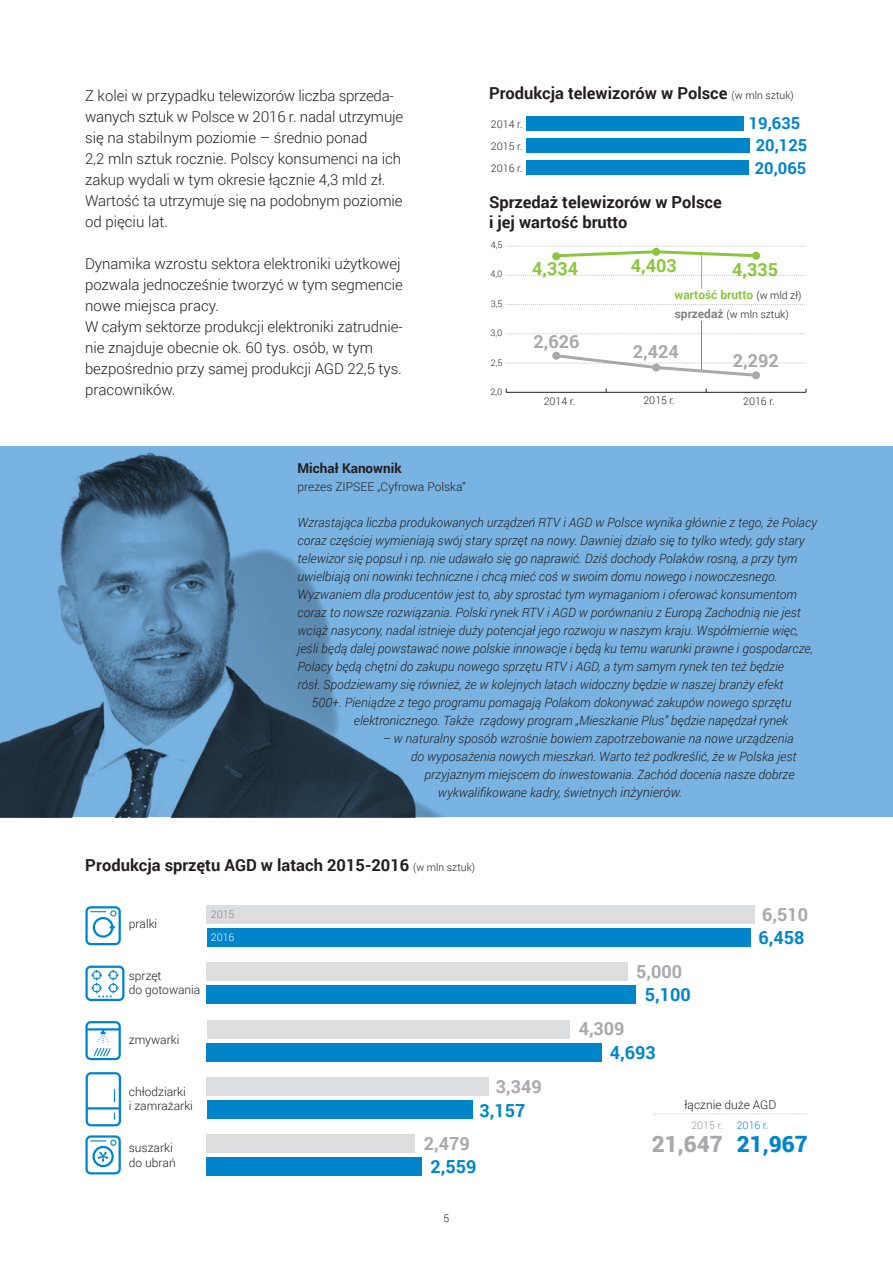
<style>
.page{position:relative;width:893px;height:1263px;background:#fff}
.page>*{position:absolute;margin:0;border:0;box-sizing:border-box;transform-origin:0 0}
.t1{font:900 22.5px "Roboto";color:#a8a9ad}
.t2{font:700 18px "Roboto";color:#a8a9ad}
.t3{font:700 18px "Roboto";color:#0085cb}
.t4{font:700 18px "Roboto";color:#8bc63e}
.t5{font:700 16.5px/19.8px "Roboto";color:#231f20}
.t6{font:700 16.5px/22.2px "Roboto";color:#0085cb;text-align:center}
.t7{font:300 15px/21px "Roboto";letter-spacing:-.005em;color:#231f20}
.t8{font:700 13.5px "Roboto";color:#231f20}
.t9{font:italic 300 12.75px "Roboto";color:#231f20}
.t10{font:300 12px/14.2px "Roboto";color:#231f20}
.t11{font:700 12px "Roboto";color:#8bc63e}
.t12{font:300 10.5px/21.8px "Roboto";color:#231f20;text-align:justify}
.t13{font:300 10.5px "Roboto";color:#939598}
.t14{font:300 10.5px "Roboto";color:#0085cb}
.t15{font:300 10.5px "Roboto";color:#808285}
.t16{font:300 10.5px "Roboto";color:#fff}
.t17{font:300 9px "Roboto";color:#231f20}
.s1{font-weight:300;font-size:10.5px}
.s2{font-weight:700;font-size:12px;color:#808285}
.s3{font-weight:300;font-size:10.5px;color:#231f20}
.s4{font-size:13.5px}
.s5{color:#0085cb}
</style>
<div class="page">
<div style="left:0;top:446px;width:892px;height:371px;background:#78b3e1"></div>
<img style="left:0;top:452px;width:444px;height:365px">
<div style="left:207px;top:928px;width:543px;height:18px;background:#0085cb"></div>
<div style="left:207px;top:985px;width:429px;height:19px;background:#0085cb"></div>
<div style="left:207px;top:1043px;width:395px;height:18px;background:#0085cb"></div>
<div style="left:207px;top:1100px;width:265px;height:18px;background:#0085cb"></div>
<div style="left:207px;top:1157px;width:215px;height:19px;background:#0085cb"></div>
<div style="left:207px;top:905px;width:548px;height:18px;background:#dcdddf"></div>
<div style="left:207px;top:962px;width:421px;height:19px;background:#dcdddf"></div>
<div style="left:207px;top:1020px;width:362px;height:18px;background:#dcdddf"></div>
<div style="left:207px;top:1077px;width:282px;height:19px;background:#dcdddf"></div>
<div style="left:207px;top:1135px;width:208px;height:18px;background:#dcdddf"></div>
<div style="left:85px;top:966px;width:39px;height:35px;border:2px solid #0085cb;border-radius:4px"></div>
<svg style="left:91px;top:970px;width:28px;height:27px"></svg>
<div style="left:85px;top:1135px;width:36px;height:39px;border:2px solid #0085cb;border-radius:4px"></div>
<svg style="left:90px;top:1140px;width:16px;height:1px"></svg>
<div style="left:110px;top:1139px;width:6px;height:7px;border:1px solid #0085cb;border-radius:50%"></div>
<div style="left:92px;top:1146px;width:22px;height:21px;border:2px solid #0085cb;border-radius:50%"></div>
<svg style="left:98px;top:1151px;width:10px;height:11px"></svg>
<div style="left:85px;top:906px;width:36px;height:39px;border:2px solid #0085cb;border-radius:4px"></div>
<svg style="left:90px;top:910px;width:26px;height:6px"></svg>
<div style="left:93px;top:917px;width:20px;height:21px;border:2px solid #0085cb;border-radius:50%"></div>
<div style="left:85px;top:1021px;width:36px;height:39px;border:2px solid #0085cb;border-radius:4px"></div>
<hr style="left:87px;top:1028px;width:33px;height:2px;background:#0085cb">
<svg style="left:93px;top:1030px;width:19px;height:28px"></svg>
<div style="left:86px;top:1072px;width:35px;height:54px;border:2px solid #0085cb;border-radius:4px"></div>
<hr style="left:87px;top:1107px;width:33px;height:2px;background:#0085cb">
<svg style="left:114px;top:1089px;width:1px;height:13px"></svg>
<svg style="left:653px;top:1114px;width:155px;height:1px"></svg>
<hr style="left:701px;top:254px;width:1px;height:35px;background:#8bc63e">
<hr style="left:701px;top:321px;width:1px;height:50px;background:#808285">
<div style="left:526px;top:117px;width:218px;height:14px;background:#0085cb"></div>
<div style="left:526px;top:139px;width:223px;height:14px;background:#0085cb"></div>
<div style="left:526px;top:161px;width:223px;height:14px;background:#0085cb"></div>
<hr style="left:506px;top:392px;width:300px;height:1px;background:#231f20">
<svg style="left:506px;top:352px;width:299px;height:26px"></svg>
<svg style="left:506px;top:334px;width:299px;height:1px"></svg>
<svg style="left:506px;top:304px;width:299px;height:1px"></svg>
<svg style="left:506px;top:275px;width:299px;height:1px"></svg>
<svg style="left:506px;top:246px;width:299px;height:13px"></svg>
<div style="left:552px;top:252px;width:8px;height:8px;background:#8bc63e;border-radius:50%"></div>
<div style="left:652px;top:248px;width:8px;height:8px;background:#8bc63e;border-radius:50%"></div>
<div style="left:752px;top:252px;width:8px;height:8px;background:#8bc63e;border-radius:50%"></div>
<div style="left:552px;top:352px;width:8px;height:8px;background:#a8a9ad;border-radius:50%"></div>
<div style="left:652px;top:363px;width:8px;height:8px;background:#a8a9ad;border-radius:50%"></div>
<div style="left:752px;top:371px;width:8px;height:8px;background:#a8a9ad;border-radius:50%"></div>
<p class="t7" style="left:85px;top:84px;width:320px">Z kolei w przypadku telewizorów liczba sprzeda&shy;wanych sztuk w Polsce w 2016 r. nadal utrzymuje się na stabilnym poziomie – średnio ponad<br>2,2 mln sztuk rocznie. Polscy konsumenci na ich zakup wydali w tym okresie łącznie 4,3 mld zł.<br>Wartość ta utrzymuje się na podobnym poziomie od pięciu lat.</p>
<p class="t7" style="left:85px;top:252px;width:319px">Dynamika wzrostu sektora elektroniki użytkowej pozwala jednocześnie tworzyć w tym segmencie nowe miejsca pracy.<br>W całym sektorze produkcji elektroniki zatrudnie&shy;nie znajduje obecnie ok. 60 tys. osób, w tym bezpośrednio przy samej produkcji AGD 22,5 tys. pracowników.</p>
<p class="t5" style="left:489px;top:83px;width:306px">Produkcja telewizorów w Polsce <span class="s1">(w mln sztuk)</span></p>
<p class="t12" style="left:491px;top:113px;width:33px">2014 r.<br>2015 r.<br>2016 r.</p>
<p class="t5" style="left:489px;top:192px;width:234px">Sprzedaż telewizorów w Polsce i jej wartość brutto</p>
<p class="t17" style="left:491px;top:239px;width:13px">4,5</p>
<p class="t6" style="left:749px;top:112px;width:60px">19,635<br>20,125<br>20,065</p>
<p class="t17" style="left:490px;top:268px;width:13px">4,0</p>
<p class="t17" style="left:491px;top:297px;width:13px">3,5</p>
<p class="t17" style="left:490px;top:327px;width:13px">3,0</p>
<p class="t17" style="left:491px;top:356px;width:13px">2,5</p>
<p class="t17" style="left:490px;top:386px;width:13px">2,0</p>
<h2 class="t4" style="left:532px;top:257px;width:47px">4,334</h2>
<h2 class="t4" style="left:631px;top:253px;width:47px">4,403</h2>
<h2 class="t4" style="left:732px;top:257px;width:47px">4,335</h2>
<p class="t12" style="left:675px;top:303px;width:115px"><span class="s2">sprzedaż</span> (w mln sztuk)</p>
<p class="t11" style="left:674px;top:286px;width:128px">wartość brutto <span class="s3">(w mld zł)</span></p>
<h2 class="t2" style="left:534px;top:329px;width:47px">2,626</h2>
<h2 class="t2" style="left:633px;top:339px;width:47px">2,424</h2>
<h2 class="t2" style="left:733px;top:348px;width:47px">2,292</h2>
<p class="t12" style="left:544px;top:390px;width:33px">2014 r.</p>
<p class="t12" style="left:643px;top:389px;width:33px">2015 r.</p>
<p class="t12" style="left:743px;top:390px;width:33px">2016 r.</p>
<p class="t8" style="left:298px;top:459px;width:106px">Michał Kanownik</p>
<p class="t10" style="left:298px;top:479px;width:170px">prezes ZIPSEE „Cyfrowa Polska”</p>
<p class="t9" style="left:298px;top:514px;width:521px">Wzrastająca liczba produkowanych urządzeń RTV i AGD w Polsce wynika głównie z tego, że Polacy</p>
<p class="t9" style="left:298px;top:532px;width:509px">coraz częściej wymieniają swój stary sprzęt na nowy. Dawniej działo się to tylko wtedy, gdy stary</p>
<p class="t9" style="left:298px;top:550px;width:501px">telewizor się popsuł i np. nie udawało się go naprawić. Dziś dochody Polaków rosną, a przy tym</p>
<p class="t9" style="left:298px;top:568px;width:482px">uwielbiają oni nowinki techniczne i chcą mieć coś w swoim domu nowego i nowoczesnego.</p>
<p class="t9" style="left:298px;top:586px;width:501px">Wyzwaniem dla producentów jest to, aby sprostać tym wymaganiom i oferować konsumentom</p>
<p class="t9" style="left:298px;top:604px;width:505px">coraz to nowsze rozwiązania. Polski rynek RTV i AGD w porównaniu z Europą Zachodnią nie jest</p>
<p class="t9" style="left:298px;top:622px;width:503px">wciąż nasycony, nadal istnieje duży potencjał jego rozwoju w naszym kraju. Współmiernie więc,</p>
<p class="t9" style="left:298px;top:640px;width:517px">jeśli będą dalej powstawać nowe polskie innowacje i będą ku temu warunki prawne i gospodarcze,</p>
<p class="t9" style="left:298px;top:658px;width:488px">Polacy będą chętni do zakupu nowego sprzętu RTV i AGD, a tym samym rynek ten też będzie</p>
<p class="t9" style="left:298px;top:676px;width:488px">rósł. Spodziewamy się również, że w kolejnych latach widoczny będzie w naszej branży efekt</p>
<p class="t9" style="left:312px;top:694px;width:481px">500+. Pieniądze z tego programu pomagają Polakom dokonywać zakupów nowego sprzętu</p>
<p class="t9" style="left:354px;top:712px;width:436px">elektronicznego. Także rządowy program „Mieszkanie Plus” będzie napędzał rynek</p>
<p class="t9" style="left:382px;top:730px;width:413px">– w naturalny sposób wzrośnie bowiem zapotrzebowanie na nowe urządzenia</p>
<p class="t9" style="left:411px;top:748px;width:387px">do wyposażenia nowych mieszkań. Warto też podkreślić, że w Polska jest</p>
<p class="t9" style="left:424px;top:766px;width:372px">przyjaznym miejscem do inwestowania. Zachód docenia nasze dobrze</p>
<p class="t9" style="left:438px;top:784px;width:246px">wykwalifikowane kadry, świetnych <span class="s4">inżynierów.</span></p>
<p class="t5" style="left:85px;top:855px;width:392px">Produkcja sprzętu AGD w latach 2015-2016 <span class="s1">(w mln sztuk)</span></p>
<p class="t10" style="left:129px;top:916px;width:30px">pralki</p>
<p class="t15" style="left:211px;top:907px;width:25px">2015</p>
<p class="t16" style="left:211px;top:930px;width:25px">2016</p>
<p class="t10" style="left:129px;top:968px;width:73px">sprzęt<br>do gotowania</p>
<p class="t10" style="left:129px;top:1032px;width:52px">zmywarki</p>
<p class="t10" style="left:129px;top:1084px;width:66px">chłodziarki<br>i zamrażarki</p>
<p class="t10" style="left:129px;top:1141px;width:48px">suszarki do ubrań</p>
<h2 class="t2" style="left:496px;top:1074px;width:47px">3,349</h2>
<h2 class="t2" style="left:424px;top:1131px;width:47px">2,479</h2>
<h2 class="t3" style="left:480px;top:1098px;width:47px">3,157</h2>
<h2 class="t3" style="left:430px;top:1154px;width:47px">2,559</h2>
<p class="t12" style="left:444px;top:1207px;width:7px">5</p>
<h2 class="t2" style="left:762px;top:902px;width:47px">6,510</h2>
<h2 class="t2" style="left:636px;top:959px;width:47px">5,000</h2>
<h2 class="t2" style="left:579px;top:1016px;width:47px">4,309</h2>
<h2 class="t3" style="left:645px;top:982px;width:47px">5,100</h2>
<h2 class="t3" style="left:610px;top:1040px;width:47px">4,693</h2>
<h2 class="t3" style="left:758px;top:925px;width:47px">6,458</h2>
<p class="t10" style="left:684px;top:1097px;width:93px">łącznie duże AGD</p>
<p class="t13" style="left:691px;top:1118px;width:33px">2015 r.</p>
<p class="t14" style="left:737px;top:1118px;width:33px">2016 r.</p>
<h1 class="t1" style="left:652px;top:1128px;width:157px">21,647 <span class="s5">21,967</span></h1>
</div>
